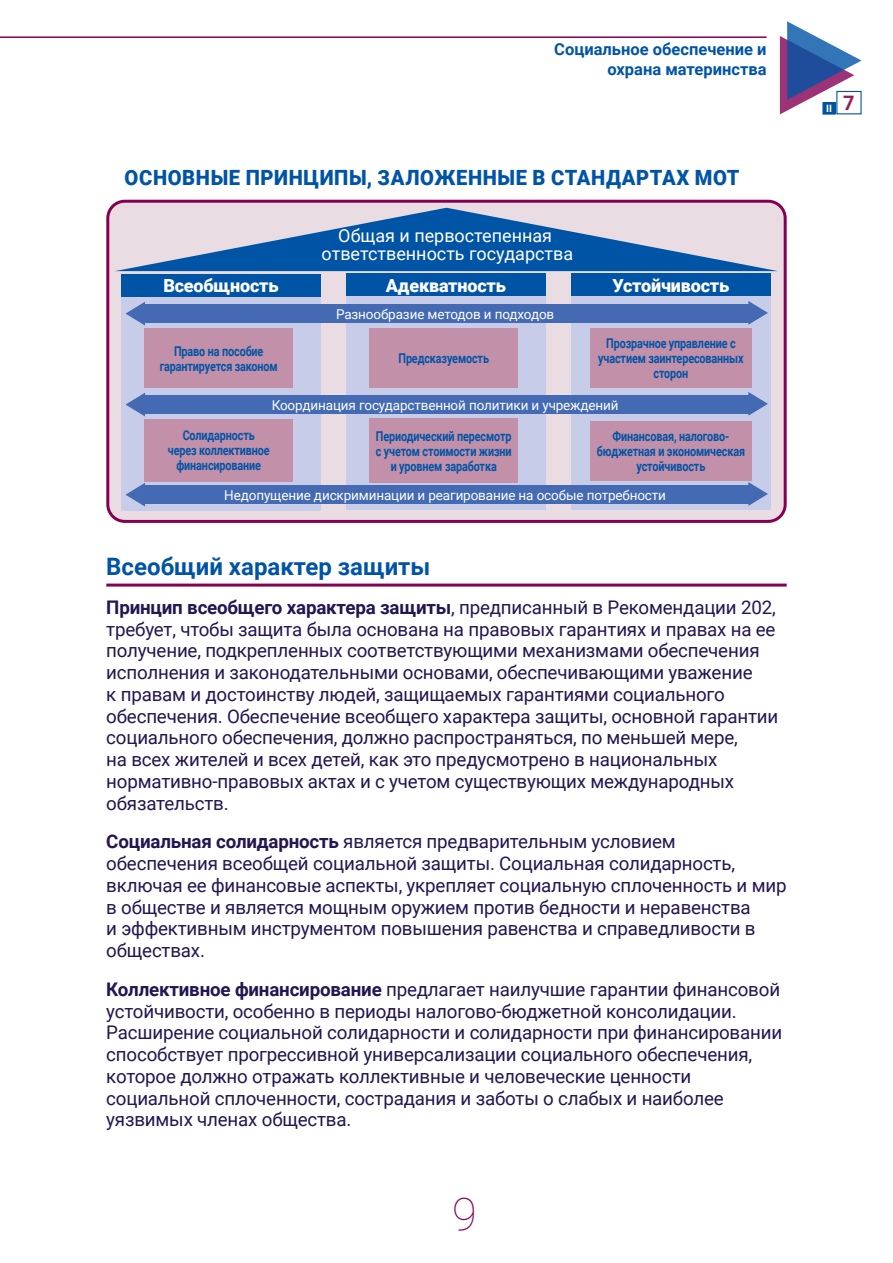
<style>
.page{position:relative;width:893px;height:1263px;background:#fff}
.page>*{position:absolute;margin:0;border:0;box-sizing:border-box;transform-origin:0 0}
.t1{font:100 45px "Roboto";color:#840055}
.t2{font:700 24px "Roboto";color:#0054a6}
.t3{font:900 21px "Roboto";letter-spacing:.03em;color:#0054a6;scale:.96 1}
.t4{font:18.75px/21.8px "Roboto";letter-spacing:-.01em;color:#251550}
.t5{font:18px/18px "Roboto";color:#fff;text-align:center}
.t6{font:900 18px "Roboto";letter-spacing:-.01em;color:#fff}
.t7{font:700 16.5px/19.8px "Roboto";color:#0054a6;text-align:right}
.t8{font:700 13.5px/15px "Roboto";letter-spacing:-.01em;color:#0054a6;text-align:center;scale:.8 1}
.t9{font:13.5px "Roboto";letter-spacing:-.01em;color:#fff}
.t10{font:700 10.2px "Roboto";color:#fff}
.s1{font-weight:700}
</style>
<div class="page">
<svg style="left:780px;top:21px;width:82px;height:93px"></svg>
<hr style="left:0;top:36px;width:767px;height:2px;background:#840055">
<div style="left:823px;top:103px;width:12px;height:11px;background:#00539f"></div>
<div style="left:823px;top:102px;width:12px;height:12px;border:1px solid #00539f"></div>
<div style="left:837px;top:91px;width:24px;height:23px;background:#fff"></div>
<div style="left:108px;top:201px;width:677px;height:320px;background:#eadce3;border-radius:17px"></div>
<div style="left:106px;top:200px;width:681px;height:323px;border:3px solid #840055;border-radius:17px"></div>
<div style="left:121px;top:292px;width:200px;height:219px;background:#c7cde8"></div>
<svg style="left:116px;top:208px;width:661px;height:63px"></svg>
<div style="left:121px;top:275px;width:200px;height:22px;background:#0054a6"></div>
<div style="left:346px;top:292px;width:200px;height:218px;background:#c7cde8"></div>
<div style="left:369px;top:328px;width:149px;height:59px;background:#c290a9"></div>
<div style="left:346px;top:274px;width:200px;height:22px;background:#0054a6"></div>
<div style="left:369px;top:418px;width:149px;height:65px;background:#c290a9"></div>
<div style="left:571px;top:292px;width:200px;height:218px;background:#c7cde8"></div>
<div style="left:571px;top:274px;width:200px;height:22px;background:#0054a6"></div>
<div style="left:142px;top:304px;width:606px;height:19px;background:#436ab3"></div>
<div style="left:142px;top:485px;width:606px;height:19px;background:#436ab3"></div>
<div style="left:142px;top:395px;width:606px;height:19px;background:#436ab3"></div>
<svg style="left:125px;top:302px;width:168px;height:205px"></svg>
<svg style="left:590px;top:301px;width:178px;height:205px"></svg>
<hr style="left:106px;top:584px;width:681px;height:3px;background:#840055">
<p class="t7" style="left:554px;top:39px;width:214px">Социальное обеспечение и охрана материнства</p>
<p class="t3" style="left:125px;top:163px;width:642px">ОСНОВНЫЕ ПРИНЦИПЫ, ЗАЛОЖЕННЫЕ В СТАНДАРТАХ МОТ</p>
<p class="t5" style="left:322px;top:226px;width:253px">Общая и первостепенная ответственность государства</p>
<p class="t6" style="left:163px;top:273px;width:117px">Всеобщность</p>
<p class="t8" style="left:160px;top:343px;width:149px">Право на пособие гарантируется законом</p>
<p class="t6" style="left:386px;top:273px;width:122px">Адекватность</p>
<p class="t9" style="left:336px;top:304px;width:220px">Разнообразие методов и подходов</p>
<p class="t8" style="left:398px;top:350px;width:115px">Предсказуемость</p>
<p class="t6" style="left:612px;top:273px;width:118px">Устойчивость</p>
<p class="t8" style="left:598px;top:335px;width:183px">Прозрачное управление с участием заинтересованных сторон</p>
<p class="t9" style="left:272px;top:395px;width:348px">Координация государственной политики и учреждений</p>
<p class="t8" style="left:168px;top:427px;width:129px">Солидарность через коллективное финансирование</p>
<p class="t8" style="left:376px;top:428px;width:171px">Периодический пересмотр с учетом стоимости жизни и уровнем заработка</p>
<p class="t8" style="left:597px;top:428px;width:187px">Финансовая, налогово&shy;бюджетная и экономическая устойчивость</p>
<p class="t9" style="left:224px;top:485px;width:443px">Недопущение дискриминации и реагирование на особые потребности</p>
<p class="t2" style="left:106px;top:550px;width:326px">Всеобщий характер защиты</p>
<p class="t4" style="left:106px;top:596px;width:674px"><span class="s1">Принцип всеобщего характера защиты</span>, предписанный в Рекомендации 202, требует, чтобы защита была основана на правовых гарантиях и правах на ее получение, подкрепленных соответствующими механизмами обеспечения исполнения и законодательными основами, обеспечивающими уважение<br>к правам и достоинству людей, защищаемых гарантиями социального обеспечения. Обеспечение всеобщего характера защиты, основной гарантии социального обеспечения, должно распространяться, по меньшей мере,<br>на всех жителей и всех детей, как это предусмотрено в национальных нормативно-правовых актах и с учетом существующих международных обязательств.</p>
<p class="t4" style="left:106px;top:830px;width:682px"><span class="s1">Социальная солидарность</span> является предварительным условием обеспечения всеобщей социальной защиты. Социальная солидарность, включая ее финансовые аспекты, укрепляет социальную сплоченность и мир в обществе и является мощным оружием против бедности и неравенства<br>и эффективным инструментом повышения равенства и справедливости в обществах.</p>
<p class="t4" style="left:106px;top:978px;width:677px"><span class="s1">Коллективное финансирование</span> предлагает наилучшие гарантии финансовой устойчивости, особенно в периоды налогово-бюджетной консолидации.<br>Расширение социальной солидарности и солидарности при финансировании способствует прогрессивной универсализации социального обеспечения, которое должно отражать коллективные и человеческие ценности социальной сплоченности, сострадания и заботы о слабых и наиболее уязвимых членах общества.</p>
<h1 class="t1" style="left:452px;top:1182px;width:26px">9</h1>
<p class="t10" style="left:826px;top:101px;width:30px">II <sup>7</sup></p>
</div>
